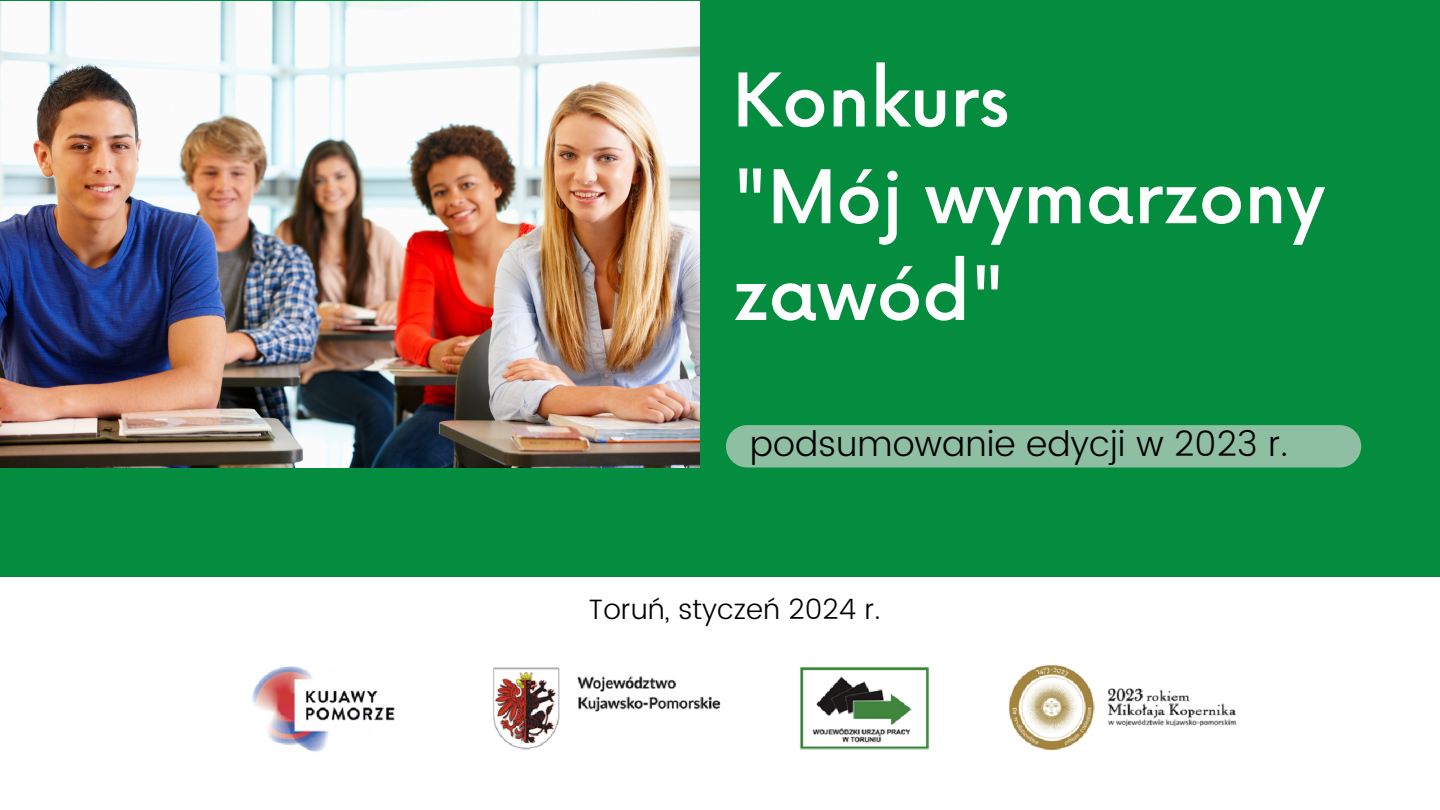
<style>
.page{position:relative;width:1440px;height:810px;background:#048c3f}
.page>*{position:absolute;margin:0;border:0;box-sizing:border-box;transform-origin:0 0}
.t1{font:500 72px/96.8px "Now";color:#fff}
.t2{font:300 35px "Poppins";color:#000}
.t3{font:300 28px "Poppins";color:#000}
</style>
<div class="page">
<img style="left:0;top:1px;width:700px;height:467px">
<div style="left:0;top:578px;width:1440px;height:232px;background:#fff"></div>
<div style="left:726px;top:425px;width:635px;height:42px;background:#8ebfa3;border-radius:21px"></div>
<img style="left:252px;top:665px;width:985px;height:87px">
<p class="t1" style="left:733px;top:56px;width:278px">Konkurs</p>
<p class="t1" style="left:733px;top:153px;width:594px">"Mój wymarzony zawód"</p>
<p class="t2" style="left:750px;top:424px;width:540px">podsumowanie edycji w 2023 r.</p>
<p class="t3" style="left:589px;top:593px;width:293px">Toruń, styczeń 2024 r.</p>
</div>
